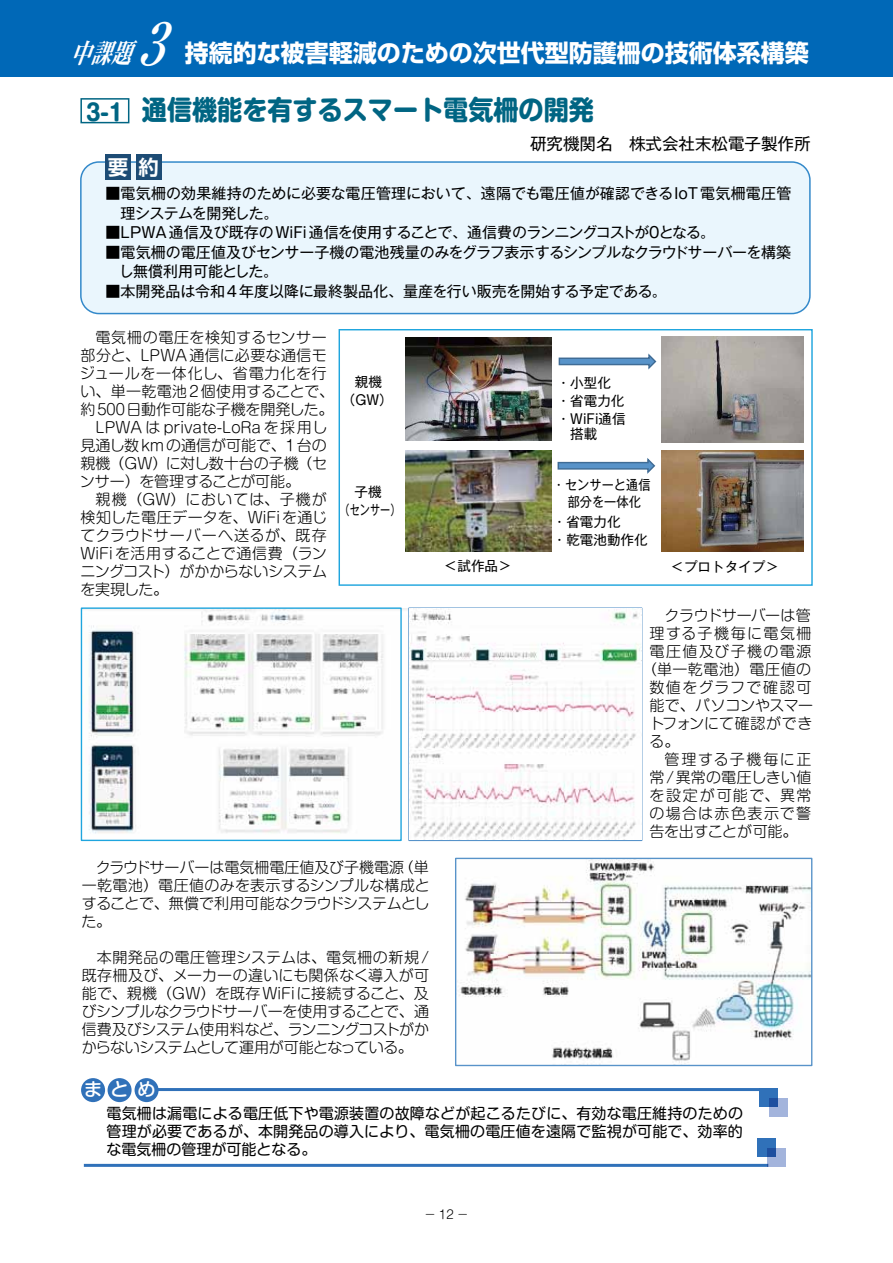
<style>
.page{position:relative;width:893px;height:1263px;background:#fff}
.page>*{position:absolute;margin:0;border:0;box-sizing:border-box;transform-origin:0 0}
.t1{font:700 27px "Shin M Go Pro";color:#006583;scale:.93 1}
.t2{font:italic 800 26.85px "Ryumin Pro";color:#fff;scale:.75 1}
.t3{font:700 24px "Shin Go Pro";color:#fff}
.t4{font:700 22.5px "Shin M Go Pro";color:#006583}
.t5{font:700 20.4px "Shin Go Pro De";color:#fff}
.t6{font:500 18px "Shin M Go Pro";color:#fff}
.t7{font:16.5px "Gothic MB101 Pro";color:#000}
.t8{font:300 15px/18px "Shin M Go Pro";color:#000;text-align:justify}
.t9{font:15px/19.5px "Gothic MB101 Pro";color:#000}
.t10{font:15px/18px "Shin M Go Pro";letter-spacing:.01em;color:#000;text-align:justify}
.t11{font:300 15px "Shin M Go Pro";letter-spacing:-.02em;color:#000}
.t12{font:300 15px "Shin M Go Pro";letter-spacing:.085em;color:#000}
.t13{font:300 15px "Shin M Go Pro";letter-spacing:.095em;color:#000}
.t14{font:300 15px "Shin M Go Pro";letter-spacing:.04em;color:#000}
.t15{font:300 15px "Shin M Go Pro";letter-spacing:.02em;color:#000}
.t16{font:300 15px "Shin M Go Pro";letter-spacing:.105em;color:#000}
.t17{font:300 15px "Shin M Go Pro";letter-spacing:.1em;color:#000}
.t18{font:13.5px/18px "Gothic MB101 Pro";letter-spacing:.005em;color:#000;text-align:center}
.t19{font:13.5px/16.5px "Gothic MB101 Pro";letter-spacing:.005em;color:#000;text-align:center;scale:.9 1}
.t20{font:300 12px "Shin M Go Pro";color:#000}
.s1{font-weight:700;font-size:57.75px}
</style>
<div class="page">
<div style="left:81px;top:162px;width:729px;height:152px;background:#eaf6fd;border-radius:18px"></div>
<div style="left:80px;top:161px;width:731px;height:153px;border:2px solid #3389ca;border-radius:18px"></div>
<div style="left:105px;top:154px;width:26px;height:25px;background:#1d4c75"></div>
<div style="left:136px;top:154px;width:25px;height:25px;background:#1d4c75"></div>
<img style="left:459px;top:860px;width:351px;height:204px">
<div style="left:455px;top:858px;width:357px;height:208px;border:1px solid #5893c9"></div>
<img style="left:405px;top:337px;width:146px;height:103px">
<img style="left:405px;top:451px;width:146px;height:100px">
<img style="left:662px;top:450px;width:141px;height:102px">
<img style="left:662px;top:336px;width:141px;height:107px">
<div style="left:339px;top:329px;width:474px;height:257px;border:1px solid #1fa5de"></div>
<svg style="left:558px;top:353px;width:99px;height:17px"></svg>
<svg style="left:557px;top:458px;width:99px;height:16px"></svg>
<img style="left:83px;top:609px;width:325px;height:225px">
<div style="left:81px;top:607px;width:321px;height:234px;border:1px solid #1fa5de"></div>
<div style="left:408px;top:607px;width:234px;height:234px;border:1px solid #5893c9"></div>
<img style="left:410px;top:609px;width:231px;height:231px">
<hr style="left:157px;top:1088px;width:611px;height:3px;background:#3071b9">
<div style="left:81px;top:1078px;width:24px;height:24px;background:#3071b9;border-radius:50%"></div>
<div style="left:108px;top:1078px;width:24px;height:24px;background:#3071b9;border-radius:50%"></div>
<div style="left:135px;top:1078px;width:24px;height:24px;background:#3071b9;border-radius:50%"></div>
<div style="left:759px;top:1088px;width:18px;height:18px;background:#3071b9"></div>
<svg style="left:769px;top:1098px;width:19px;height:18px"></svg>
<hr style="left:84px;top:1164px;width:684px;height:3px;background:#3071b9">
<div style="left:757px;top:1138px;width:18px;height:18px;background:#3071b9"></div>
<svg style="left:768px;top:1149px;width:18px;height:18px"></svg>
<div style="left:0;top:0;width:893px;height:76px;background:#0068b7"></div>
<div style="left:80px;top:98px;width:49px;height:25px;border:2px solid #006583"></div>
<h2 class="t2" style="left:70px;top:32px;width:177px">中課題<span class="s1">３</span></h2>
<h3 class="t3" style="left:185px;top:34px;width:625px">持続的な被害軽減のための次世代型防護柵の技術体系構築</h3>
<h1 class="t1" style="left:142px;top:87px;width:488px">通信機能を有するスマート電気柵の開発</h1>
<p class="t7" style="left:530px;top:130px;width:282px">研究機関名　株式会社末松電子製作所</p>
<h3 class="t5" style="left:108px;top:151px;width:53px">要約</h3>
<p class="t9" style="left:121px;top:182px;width:672px;text-indent:-15px">■電気柵の効果維持のために必要な電圧管理において、遠隔でも電圧値が確認できるIoT電気柵電圧管理システムを開発した。</p>
<p class="t9" style="left:106px;top:221px;width:611px">■LPWA通信及び既存のWiFi通信を使用することで、通信費のランニングコストが０となる。</p>
<p class="t9" style="left:119px;top:240px;width:674px;text-indent:-13px">■電気柵の電圧値及びセンサー子機の電池残量のみをグラフ表示するシンプルなクラウドサーバーを構築し無償利用可能とした。</p>
<p class="t9" style="left:106px;top:279px;width:563px">■本開発品は令和4年度以降に最終製品化、量産を行い販売を開始する予定である。</p>
<p class="t8" style="left:80px;top:327px;width:256px;text-align:left">　電気柵の電圧を検知するセンサー部分と、LPWA通信に必要な通信モジュールを一体化し、省電力化を行い、単一乾電池2個使用することで、約500日動作可能な子機を開発した。　LPWA は private-LoRa を採用し見通し数kmの通信が可能で、1台の親機（GW）に対し数十台の子機（センサー）を管理することが可能。<br>　親機（GW）においては、子機が検知した電圧データを、WiFiを通じてクラウドサーバーへ送るが、既存<br>WiFiを活用することで通信費（ランニングコスト）がかからないシステムを実現した。</p>
<h3 class="t4" style="left:86px;top:94px;width:39px">3-1</h3>
<p class="t18" style="left:342px;top:371px;width:52px">親機（GW）</p>
<p class="t18" style="left:557px;top:372px;width:70px;text-align:left">・小型化・省電力化・WiFi通信</p>
<p class="t18" style="left:570px;top:423px;width:29px">搭載</p>
<p class="t19" style="left:553px;top:475px;width:110px">・センサーと通信部分を一体化</p>
<p class="t18" style="left:553px;top:510px;width:96px;text-align:left">・省電力化<br>・乾電池動作化</p>
<p class="t18" style="left:339px;top:481px;width:63px">子機<br>（センサー）</p>
<p class="t18" style="left:444px;top:555px;width:69px">＜試作品＞</p>
<p class="t18" style="left:670px;top:556px;width:110px">＜プロトタイプ＞</p>
<p class="t8" style="left:82px;top:857px;width:350px">　クラウドサーバーは電気柵電圧値及び子機電源（単一乾電池）電圧値のみを表示するシンプルな構成とすることで、無償で利用可能なクラウドシステムとした。</p>
<p class="t8" style="left:82px;top:947px;width:349px">　本開発品の電圧管理システムは、電気柵の新規/既存柵及び、メーカーの違いにも関係なく導入が可能で、親機（GW）を既存WiFiに接続すること、及びシンプルなクラウドサーバーを使用することで、通信費及びシステム使用料など、ランニングコストがかからないシステムとして運用が可能となっている。</p>
<p class="t6" style="left:84px;top:1075px;width:73px">まとめ</p>
<p class="t11" style="left:649px;top:603px;width:163px">　クラウドサーバーは管</p>
<p class="t12" style="left:649px;top:621px;width:163px">理する子機毎に電気柵</p>
<p class="t13" style="left:649px;top:639px;width:163px">電圧値及び子機の電源</p>
<p class="t14" style="left:642px;top:657px;width:171px">（単一乾電池）電圧値の</p>
<p class="t13" style="left:649px;top:675px;width:164px">数値をグラフで確認可</p>
<p class="t8" style="left:649px;top:695px;width:165px">能で、パソコンやスマー</p>
<p class="t15" style="left:649px;top:711px;width:164px">トフォンにて確認ができ</p>
<p class="t8" style="left:649px;top:731px;width:31px">る。</p>
<p class="t16" style="left:649px;top:747px;width:163px">　管理する子機毎に正</p>
<p class="t8" style="left:649px;top:767px;width:163px">常/異常の電圧しきい値</p>
<p class="t17" style="left:649px;top:783px;width:163px">を設定が可能で、異常</p>
<p class="t12" style="left:649px;top:801px;width:163px">の場合は赤色表示で警</p>
<p class="t11" style="left:649px;top:819px;width:149px">告を出すことが可能。</p>
<p class="t10" style="left:107px;top:1103px;width:638px">電気柵は漏電による電圧低下や電源装置の故障などが起こるたびに、有効な電圧維持のための管理が必要であるが、本開発品の導入により、電気柵の電圧値を遠隔で監視が可能で、効率的な電気柵の管理が可能となる。</p>
<p class="t20" style="left:424px;top:1204px;width:46px">－12－</p>
</div>
